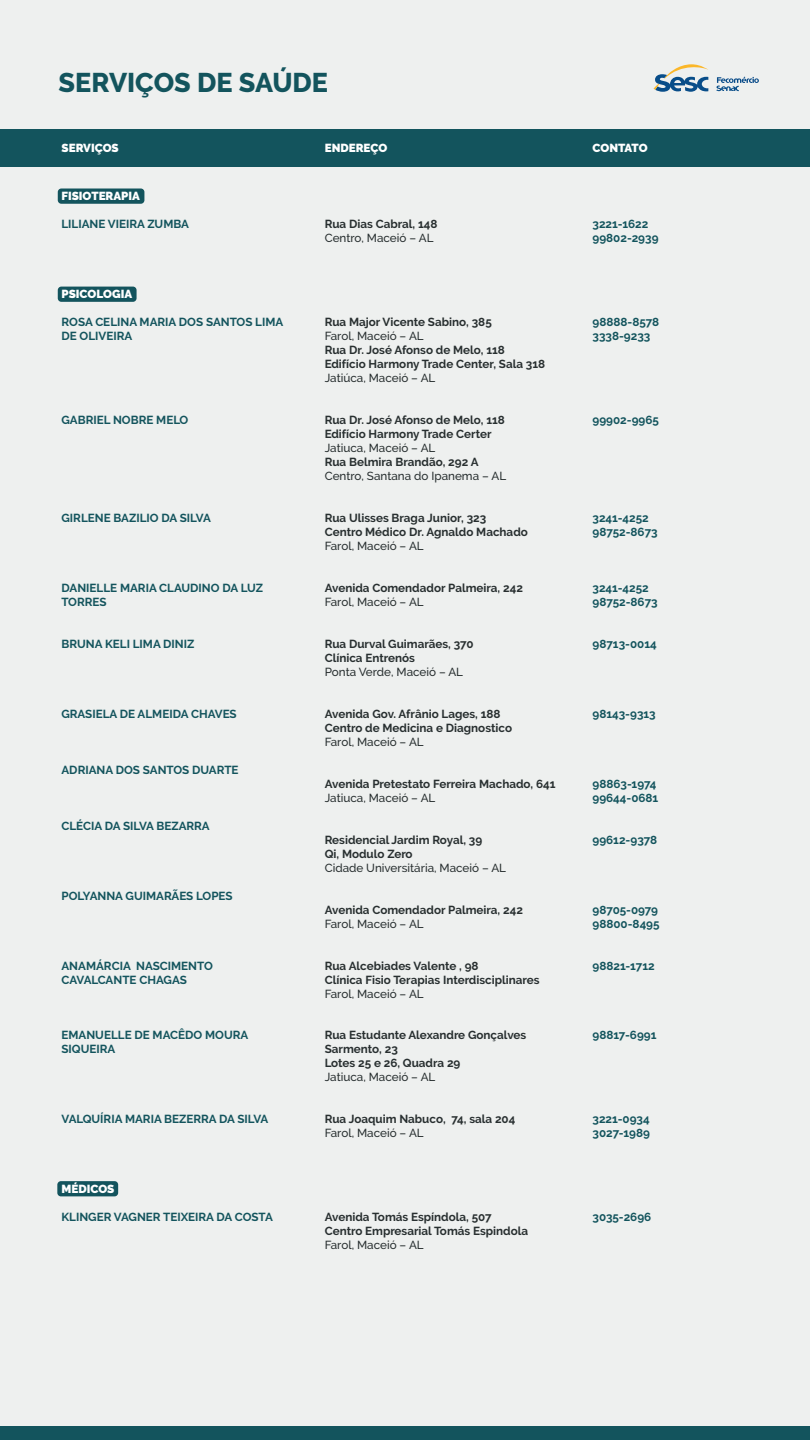
<style>
.page{position:relative;width:810px;height:1440px;background:#eef0ef}
.page>*{position:absolute;margin:0;border:0;box-sizing:border-box;transform-origin:0 0}
.t1{font:800 27px "Raleway";color:#13545d}
.t2{font:700 11.62px/14px "Raleway";color:#282f30}
.t3{font:700 11.62px/14px "Raleway";color:#13545d}
.t4{font:500 11.62px "Raleway";color:#282f30}
.t5{font:900 11.62px "Raleway";color:#fff}
</style>
<div class="page">
<div style="left:0;top:129px;width:810px;height:38px;background:#13545d"></div>
<div style="left:58px;top:189px;width:86px;height:15px;background:#13545d;border-radius:4px"></div>
<div style="left:58px;top:287px;width:79px;height:15px;background:#13545d;border-radius:4px"></div>
<svg style="left:716px;top:77px;width:43px;height:14px"></svg>
<svg style="left:654px;top:64px;width:54px;height:28px"></svg>
<div style="left:57px;top:1181px;width:61px;height:15px;background:#13545d;border-radius:4px"></div>
<div style="left:0;top:1427px;width:810px;height:13px;background:#13545d"></div>
<h1 class="t1" style="left:59px;top:68px;width:271px">SERVIÇOS DE SAÚDE</h1>
<p class="t5" style="left:62px;top:141px;width:59px">SERVIÇOS</p>
<p class="t5" style="left:325px;top:141px;width:64px">ENDEREÇO</p>
<p class="t5" style="left:593px;top:141px;width:57px">CONTATO</p>
<p class="t5" style="left:61px;top:189px;width:80px">FISIOTERAPIA</p>
<p class="t3" style="left:61px;top:217px;width:129px">LILIANE VIEIRA ZUMBA</p>
<p class="t2" style="left:325px;top:217px;width:114px">Rua Dias Cabral, 148</p>
<p class="t4" style="left:325px;top:231px;width:110px">Centro, Maceió – AL</p>
<p class="t3" style="left:593px;top:217px;width:68px">3221-1622<br>99802-2939</p>
<p class="t5" style="left:61px;top:287px;width:72px">PSICOLOGIA</p>
<p class="t3" style="left:61px;top:315px;width:223px">ROSA CELINA MARIA DOS SANTOS LIMA<br>DE OLIVEIRA</p>
<p class="t3" style="left:61px;top:413px;width:128px">GABRIEL NOBRE MELO</p>
<p class="t3" style="left:61px;top:511px;width:151px">GIRLENE BAZILIO DA SILVA</p>
<p class="t3" style="left:61px;top:581px;width:203px">DANIELLE MARIA CLAUDINO DA LUZ<br>TORRES</p>
<p class="t3" style="left:61px;top:637px;width:135px">BRUNA KELI LIMA DINIZ</p>
<p class="t3" style="left:61px;top:707px;width:177px">GRASIELA DE ALMEIDA CHAVES</p>
<p class="t3" style="left:61px;top:763px;width:179px">ADRIANA DOS SANTOS DUARTE</p>
<p class="t3" style="left:61px;top:819px;width:150px">CLÉCIA DA SILVA BEZARRA</p>
<p class="t3" style="left:61px;top:889px;width:173px">POLYANNA GUIMARÃES LOPES</p>
<p class="t3" style="left:61px;top:959px;width:153px">ANAMÁRCIA NASCIMENTO<br>CAVALCANTE CHAGAS</p>
<p class="t3" style="left:61px;top:1028px;width:188px">EMANUELLE DE MACÊDO MOURA<br>SIQUEIRA</p>
<p class="t3" style="left:61px;top:1112px;width:208px">VALQUÍRIA MARIA BEZERRA DA SILVA</p>
<p class="t5" style="left:61px;top:1182px;width:54px">MÉDICOS</p>
<p class="t3" style="left:61px;top:1210px;width:213px">KLINGER VAGNER TEIXEIRA DA COSTA</p>
<p class="t2" style="left:325px;top:315px;width:169px">Rua Major Vicente Sabino, 385</p>
<p class="t4" style="left:325px;top:329px;width:100px">Farol, Maceió – AL</p>
<p class="t2" style="left:325px;top:343px;width:222px">Rua Dr. José Afonso de Melo, 118<br>Edifício Harmony Trade Center, Sala 318</p>
<p class="t4" style="left:325px;top:371px;width:112px">Jatiúca, Maceió – AL</p>
<p class="t2" style="left:325px;top:413px;width:182px">Rua Dr. José Afonso de Melo, 118<br>Edifício Harmony Trade Certer</p>
<p class="t4" style="left:325px;top:441px;width:112px">Jatiuca, Maceió – AL</p>
<p class="t2" style="left:325px;top:455px;width:155px">Rua Belmira Brandão, 292 A</p>
<p class="t4" style="left:325px;top:469px;width:183px">Centro, Santana do Ipanema – AL</p>
<p class="t2" style="left:325px;top:511px;width:205px">Rua Ulisses Braga Junior, 323<br>Centro Médico Dr. Agnaldo Machado</p>
<p class="t4" style="left:325px;top:539px;width:100px">Farol, Maceió – AL</p>
<p class="t2" style="left:325px;top:581px;width:200px">Avenida Comendador Palmeira, 242</p>
<p class="t4" style="left:325px;top:595px;width:100px">Farol, Maceió – AL</p>
<p class="t2" style="left:325px;top:637px;width:150px">Rua Durval Guimarães, 370<br>Clínica Entrenós</p>
<p class="t4" style="left:325px;top:665px;width:140px">Ponta Verde, Maceió – AL</p>
<p class="t2" style="left:325px;top:707px;width:189px">Avenida Gov. Afrânio Lages, 188<br>Centro de Medicina e Diagnostico</p>
<p class="t4" style="left:325px;top:735px;width:100px">Farol, Maceió – AL</p>
<p class="t2" style="left:325px;top:777px;width:232px">Avenida Pretestato Ferreira Machado, 641</p>
<p class="t4" style="left:325px;top:791px;width:112px">Jatiuca, Maceió – AL</p>
<p class="t2" style="left:325px;top:833px;width:159px">Residencial Jardim Royal, 39<br>Qi, Modulo Zero</p>
<p class="t4" style="left:325px;top:861px;width:183px">Cidade Universitária, Maceió – AL</p>
<p class="t2" style="left:325px;top:903px;width:200px">Avenida Comendador Palmeira, 242</p>
<p class="t4" style="left:325px;top:917px;width:100px">Farol, Maceió – AL</p>
<p class="t2" style="left:325px;top:959px;width:216px">Rua Alcebiades Valente , 98<br>Clínica Fisio Terapias Interdisciplinares</p>
<p class="t4" style="left:325px;top:987px;width:100px">Farol, Maceió – AL</p>
<p class="t2" style="left:325px;top:1028px;width:203px">Rua Estudante Alexandre Gonçalves<br>Sarmento, 23<br>Lotes 25 e 26, Quadra 29</p>
<p class="t4" style="left:325px;top:1071px;width:112px">Jatiuca, Maceió – AL</p>
<p class="t2" style="left:325px;top:1112px;width:192px">Rua Joaquim Nabuco, 74, sala 204</p>
<p class="t4" style="left:325px;top:1127px;width:100px">Farol, Maceió – AL</p>
<p class="t2" style="left:325px;top:1210px;width:205px">Avenida Tomás Espíndola, 507<br>Centro Empresarial Tomás Espindola</p>
<p class="t4" style="left:325px;top:1238px;width:100px">Farol, Maceió – AL</p>
<p class="t3" style="left:593px;top:315px;width:68px">98888-8578<br>3338-9233</p>
<p class="t3" style="left:593px;top:413px;width:68px">99902-9965</p>
<p class="t3" style="left:593px;top:511px;width:67px">3241-4252<br>98752-8673</p>
<p class="t3" style="left:593px;top:581px;width:67px">3241-4252<br>98752-8673</p>
<p class="t3" style="left:593px;top:637px;width:66px">98713-0014</p>
<p class="t3" style="left:593px;top:707px;width:65px">98143-9313</p>
<p class="t3" style="left:593px;top:777px;width:67px">98863-1974<br>99644-0681</p>
<p class="t3" style="left:593px;top:833px;width:66px">99612-9378</p>
<p class="t3" style="left:593px;top:903px;width:69px">98705-0979<br>98800-8495</p>
<p class="t3" style="left:593px;top:959px;width:64px">98821-1712</p>
<p class="t3" style="left:593px;top:1028px;width:65px">98817-6991</p>
<p class="t3" style="left:593px;top:1112px;width:59px">3221-0934<br>3027-1989</p>
<p class="t3" style="left:593px;top:1210px;width:60px">3035-2696</p>
</div>
